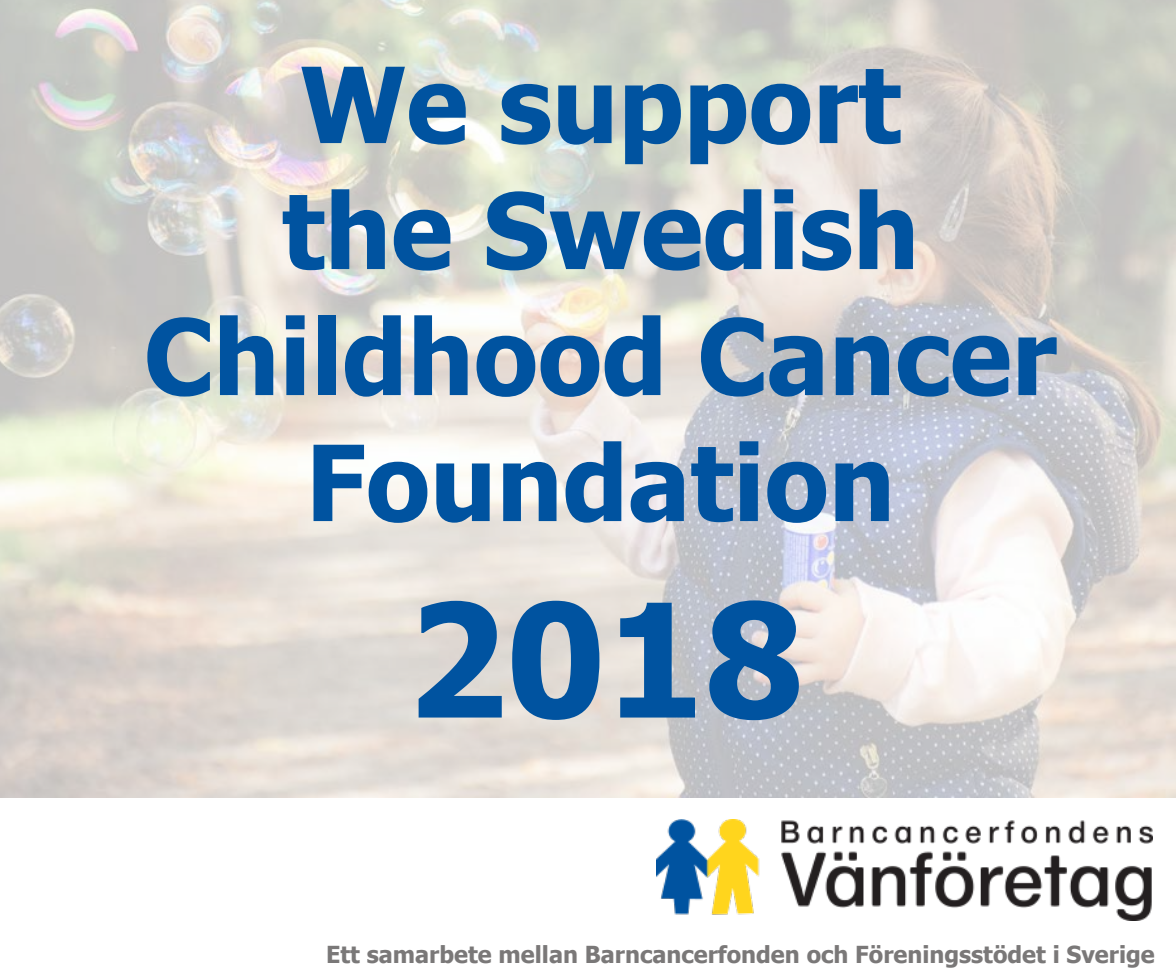
<style>
.page{position:relative;width:1176px;height:980px;background:#fff}
.page>*{position:absolute;margin:0;border:0;box-sizing:border-box;transform-origin:0 0}
.t1{font:700 157.5px "Tahoma";color:#0053a0}
.t2{font:700 105px/126px "Tahoma";color:#0053a0;text-align:center}
.t3{font:700 23.45px "Tahoma";color:#7a7878}
</style>
<div class="page">
<img style="left:657px;top:819px;width:495px;height:102px">
<img style="left:0;top:0;width:1176px;height:797px">
<h2 class="t2" style="left:144px;top:36px;width:914px">We support<br>the Swedish<br>Childhood Cancer<br>Foundation</h2>
<h1 class="t1" style="left:407px;top:550px;width:398px">2018</h1>
<p class="t3" style="left:326px;top:938px;width:830px">Ett samarbete mellan Barncancerfonden och Föreningsstödet i Sverige</p>
</div>
